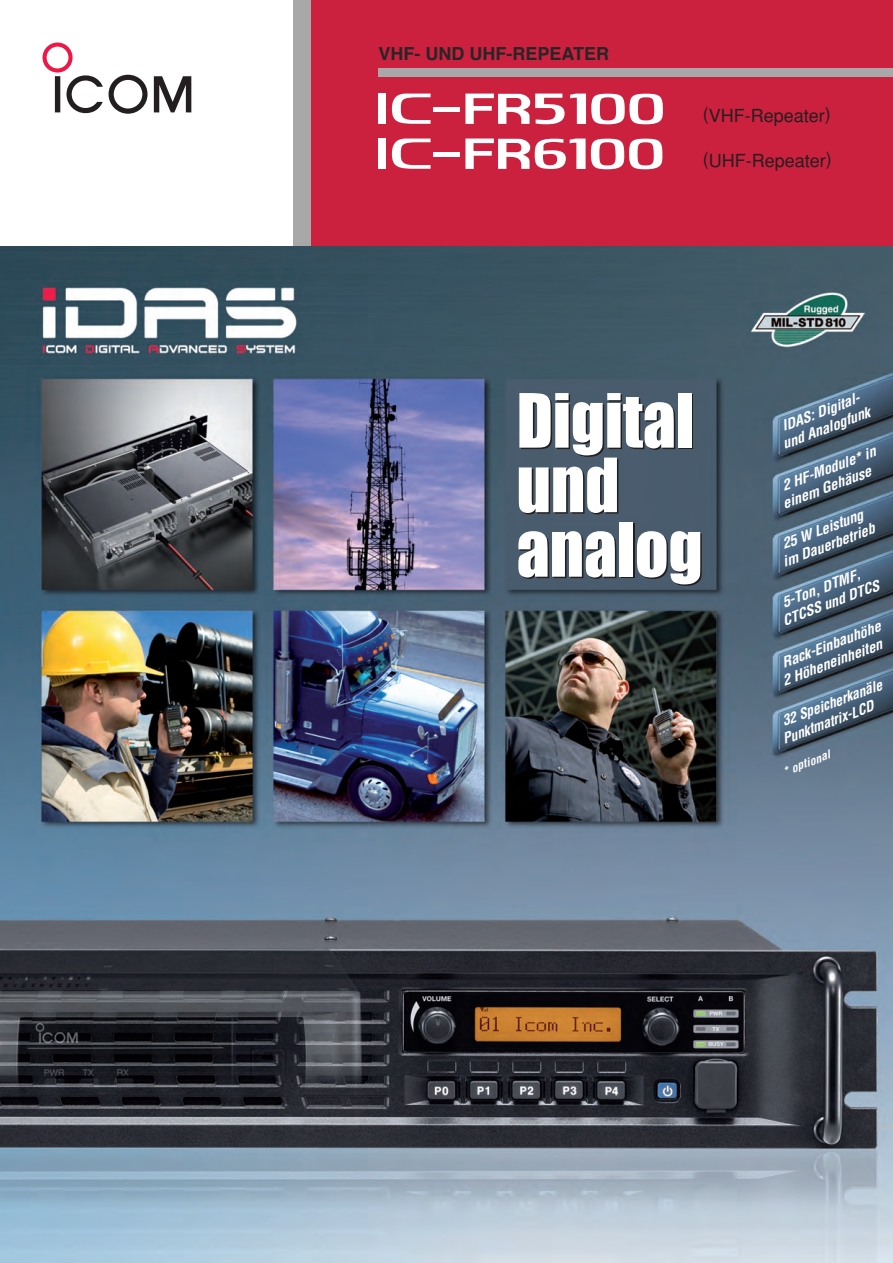
<style>
.page{position:relative;width:893px;height:1263px;background:#fff}
.page>*{position:absolute;margin:0;border:0;box-sizing:border-box;transform-origin:0 0}
.t1{font:69px/64.5px "Impact";color:#fff;scale:.95 1}
.t2{font:18px "Helvetica";color:#231f20}
.t3{font:700 18px "Helvetica";color:#272627}
.t4{font:italic 700 condensed 14.25px/17px "Helvetica";color:#fff;text-align:center;scale:1.06 1}
.t5{font:italic 700 condensed 14.25px/17px "Helvetica";color:#fff}
.t6{font:italic 700 condensed 11.4px "Helvetica";color:#fff;scale:1.06 1}
</style>
<div class="page">
<svg style="left:154px;top:76px;width:37px;height:36px"></svg>
<svg style="left:109px;top:75px;width:39px;height:39px"></svg>
<svg style="left:43px;top:43px;width:60px;height:70px"></svg>
<div style="left:310px;top:0;width:583px;height:247px;background:#cc203f"></div>
<div style="left:293px;top:0;width:17px;height:247px;background:#a9a8a9"></div>
<div style="left:378px;top:68px;width:515px;height:9px;background:#a9a8a9"></div>
<div style="left:378px;top:94px;width:8px;height:30px;background:#fff"></div>
<svg style="left:392px;top:94px;width:39px;height:30px"></svg>
<hr style="left:433px;top:107px;width:26px;height:4px;background:#fff">
<svg style="left:465px;top:94px;width:198px;height:30px"></svg>
<div style="left:378px;top:139px;width:8px;height:30px;background:#fff"></div>
<svg style="left:392px;top:139px;width:39px;height:30px"></svg>
<hr style="left:433px;top:152px;width:26px;height:4px;background:#fff">
<svg style="left:465px;top:139px;width:198px;height:30px"></svg>
<img style="left:0;top:247px;width:893px;height:1016px">
<p class="t3" style="left:378px;top:46px;width:232px">VHF- UND UHF-REPEATER</p>
<p class="t2" style="left:703px;top:105px;width:129px">(VHF-Repeater)</p>
<p class="t2" style="left:703px;top:150px;width:130px">(UHF-Repeater)</p>
<h1 class="t1" style="left:517px;top:388px;width:197px">Digital und analog</h1>
<p class="t4" style="left:774px;top:421px;width:89px;rotate:-21deg">IDAS: Digital&shy;und Analogfunk</p>
<p class="t4" style="left:774px;top:481px;width:100px;text-align:left;text-indent:6px;rotate:-21deg">2 HF-Module* in einem Gehäuse</p>
<p class="t4" style="left:774px;top:539px;width:93px;rotate:-21deg">25 W Leistung im Dauerbetrieb</p>
<p class="t4" style="left:774px;top:597px;width:98px;rotate:-21deg">5-Ton, DTMF,<br>CTCSS und DTCS</p>
<p class="t4" style="left:774px;top:657px;width:106px;rotate:-21deg">Rack-Einbauhöhe<br>2 Höheneinheiten</p>
<p class="t5" style="left:774px;top:716px;width:113px;text-indent:6px;rotate:-21deg">32 Speicherkanäle<br>Punktmatrix-LCD</p>
<p class="t6" style="left:780px;top:766px;width:49px;rotate:-21deg">* optional</p>
</div>
